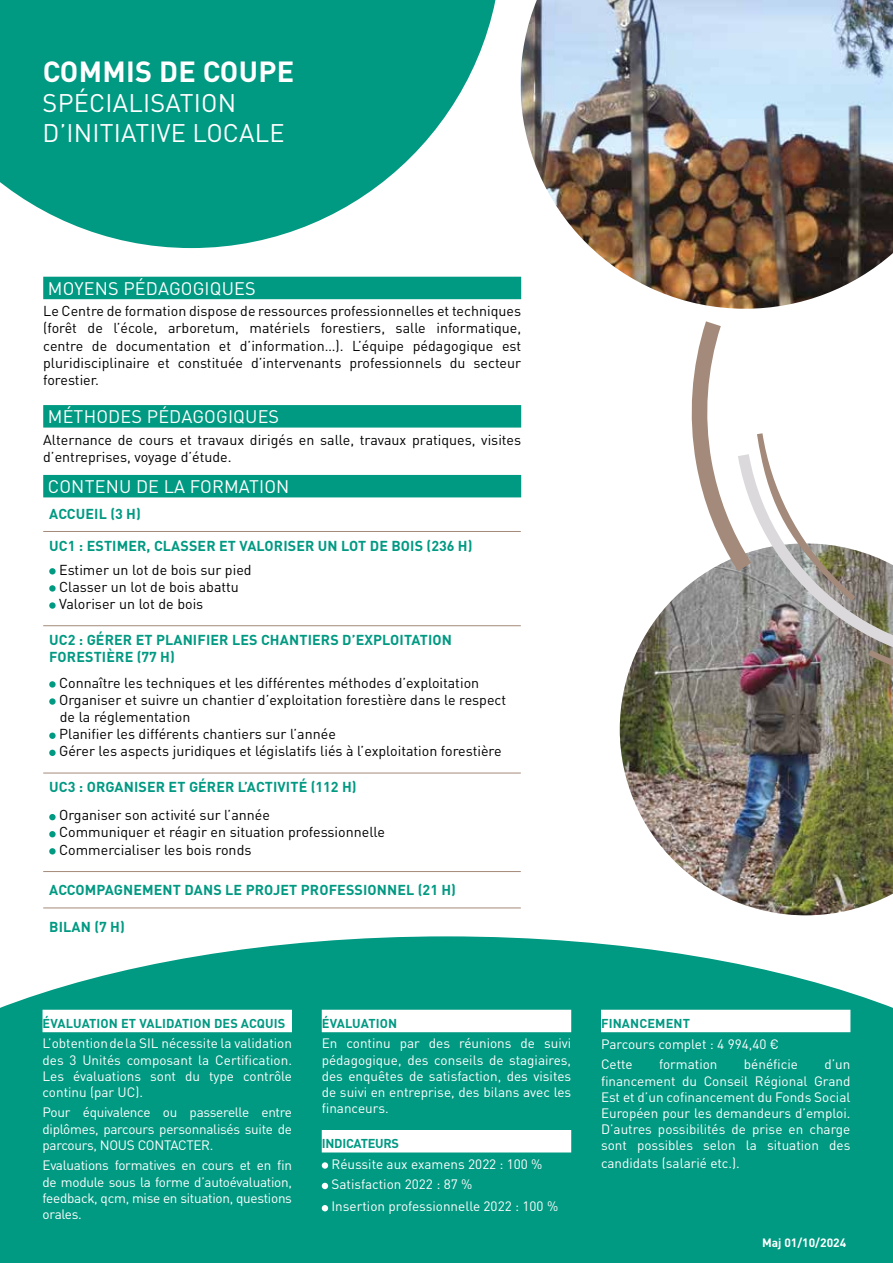
<style>
.page{position:relative;width:893px;height:1263px;background:#fff}
.page>*{position:absolute;margin:0;border:0;box-sizing:border-box;transform-origin:0 0}
.t1{font:700 28.8px "DIN Pro";letter-spacing:.01em;color:#fff}
.t2{font:25.2px/30.3px "DIN Pro";letter-spacing:.01em;color:#fff}
.t3{font:18px "DIN Pro";letter-spacing:.01em;color:#fff}
.t4{font:14.25px/17.1px "DIN Pro";color:#000}
.t5{font:700 14.25px/17.1px "DIN Pro";letter-spacing:.01em;color:#009982}
.t6{font:13.5px/16.2px "DIN Pro";color:#fff;text-align:justify}
.t7{font:700 12.75px "DIN Pro";letter-spacing:.01em;color:#009982}
.t8{font:700 12.75px "DIN Pro";letter-spacing:-.02em;color:#009982}
.t9{font:700 12px "DIN Pro";color:#fff}
</style>
<div class="page">
<img style="left:620px;top:585px;width:273px;height:330px">
<svg style="left:688px;top:321px;width:205px;height:369px"></svg>
<svg style="left:0;top:0;width:496px;height:248px;fill:#009982"></svg>
<svg style="left:0;top:936px;width:893px;height:327px;background:#13a08b"></svg>
<img style="left:520px;top:0;width:373px;height:309px">
<div style="left:43px;top:1010px;width:249px;height:22px;background:#fff"></div>
<div style="left:322px;top:1010px;width:249px;height:22px;background:#fff"></div>
<div style="left:322px;top:1130px;width:249px;height:22px;background:#fff"></div>
<div style="left:322px;top:1162px;width:6px;height:7px;background:#fff;border-radius:50%"></div>
<svg style="left:322px;top:1183px;width:6px;height:6px"></svg>
<svg style="left:322px;top:1205px;width:6px;height:6px"></svg>
<div style="left:601px;top:1010px;width:249px;height:22px;background:#fff"></div>
<div style="left:43px;top:475px;width:478px;height:22px;background:#009982"></div>
<hr style="left:43px;top:531px;width:478px;height:1px;background:#a48a7a">
<hr style="left:43px;top:625px;width:478px;height:1px;background:#a48a7a">
<hr style="left:43px;top:773px;width:478px;height:1px;background:#a48a7a">
<hr style="left:43px;top:871px;width:478px;height:1px;background:#a48a7a">
<hr style="left:43px;top:908px;width:478px;height:1px;background:#a48a7a">
<div style="left:49px;top:568px;width:7px;height:6px;background:#009982;border-radius:50%"></div>
<svg style="left:49px;top:585px;width:7px;height:7px"></svg>
<svg style="left:49px;top:602px;width:7px;height:7px"></svg>
<svg style="left:49px;top:681px;width:7px;height:7px"></svg>
<svg style="left:49px;top:698px;width:7px;height:7px"></svg>
<div style="left:49px;top:732px;width:7px;height:7px;background:#009982;border-radius:50%"></div>
<div style="left:49px;top:750px;width:7px;height:6px;background:#009982;border-radius:50%"></div>
<div style="left:49px;top:814px;width:7px;height:6px;background:#009982;border-radius:50%"></div>
<div style="left:49px;top:831px;width:7px;height:6px;background:#009982;border-radius:50%"></div>
<div style="left:49px;top:848px;width:7px;height:6px;background:#009982;border-radius:50%"></div>
<div style="left:43px;top:277px;width:478px;height:22px;background:#009982"></div>
<div style="left:43px;top:405px;width:478px;height:23px;background:#009982"></div>
<h1 class="t1" style="left:43px;top:52px;width:253px">COMMIS DE COUPE</h1>
<h2 class="t2" style="left:43px;top:86px;width:243px">SPÉCIALISATION<br>D’INITIATIVE LOCALE</h2>
<h3 class="t3" style="left:48px;top:276px;width:209px">MOYENS PÉDAGOGIQUES</h3>
<p class="t4" style="left:43px;top:302px;width:479px;text-align:justify">Le Centre de formation dispose de ressources professionnelles et techniques (forêt de l’école, arboretum, matériels forestiers, salle informatique, centre de documentation et d’information…). L’équipe pédagogique est pluridisciplinaire et constituée d’intervenants professionnels du secteur forestier.</p>
<h3 class="t3" style="left:48px;top:405px;width:233px">MÉTHODES PÉDAGOGIQUES</h3>
<p class="t4" style="left:43px;top:430px;width:479px">Alternance de cours et travaux dirigés en salle, travaux pratiques, visites d’entreprises, voyage d’étude.</p>
<h3 class="t3" style="left:48px;top:474px;width:243px">CONTENU DE LA FORMATION</h3>
<p class="t5" style="left:49px;top:504px;width:93px">ACCUEIL (3 H)</p>
<p class="t5" style="left:49px;top:537px;width:425px">UC1 : ESTIMER, CLASSER ET VALORISER UN LOT DE BOIS (236 H)</p>
<p class="t4" style="left:59px;top:560px;width:194px">Estimer un lot de bois sur pied<br>Classer un lot de bois abattu<br>Valoriser un lot de bois</p>
<p class="t5" style="left:49px;top:631px;width:404px">UC2 : GÉRER ET PLANIFIER LES CHANTIERS D’EXPLOITATION<br>FORESTIÈRE (77 H)</p>
<p class="t4" style="left:59px;top:673px;width:449px">Connaître les techniques et les différentes méthodes d’exploitation Organiser et suivre un chantier d’exploitation forestière dans le respect de la réglementation<br>Planifier les différents chantiers sur l’année<br>Gérer les aspects juridiques et législatifs liés à l’exploitation forestière</p>
<p class="t5" style="left:49px;top:778px;width:309px">UC3 : ORGANISER ET GÉRER L’ACTIVITÉ (112 H)</p>
<p class="t4" style="left:59px;top:806px;width:327px">Organiser son activité sur l’année<br>Communiquer et réagir en situation professionnelle<br>Commercialiser les bois ronds</p>
<p class="t5" style="left:49px;top:881px;width:408px">ACCOMPAGNEMENT DANS LE PROJET PROFESSIONNEL (21 H)</p>
<p class="t5" style="left:49px;top:917px;width:77px">BILAN (7 H)</p>
<p class="t7" style="left:43px;top:1015px;width:244px">ÉVALUATION ET VALIDATION DES ACQUIS</p>
<p class="t6" style="left:43px;top:1035px;width:251px">L’obtention de la SIL nécessite la validation des 3 Unités composant la Certification.<br>Les évaluations sont du type contrôle continu (par UC).</p>
<p class="t6" style="left:43px;top:1104px;width:251px">Pour équivalence ou passerelle entre diplômes, parcours personnalisés suite de parcours, NOUS CONTACTER.</p>
<p class="t6" style="left:43px;top:1157px;width:251px">Evaluations formatives en cours et en fin de module sous la forme d’autoévaluation, feedback, qcm, mise en situation, questions orales.</p>
<p class="t7" style="left:322px;top:1015px;width:77px">ÉVALUATION</p>
<p class="t6" style="left:322px;top:1035px;width:251px">En continu par des réunions de suivi pédagogique, des conseils de stagiaires, des enquêtes de satisfaction, des visites de suivi en entreprise, des bilans avec les financeurs.</p>
<p class="t8" style="left:322px;top:1135px;width:79px">INDICATEURS</p>
<p class="t6" style="left:331px;top:1153px;width:212px;line-height:20.4px">Réussite aux examens 2022 : 100 %<br>Satisfaction 2022 : 87 %</p>
<p class="t6" style="left:331px;top:1198px;width:228px">Insertion professionnelle 2022 : 100 %</p>
<p class="t7" style="left:601px;top:1015px;width:90px">FINANCEMENT</p>
<p class="t6" style="left:601px;top:1033px;width:180px;line-height:20.7px">Parcours complet : 4 994,40 €<br>Cette</p>
<p class="t6" style="left:659px;top:1056px;width:60px">formation</p>
<p class="t6" style="left:744px;top:1056px;width:56px">bénéficie</p>
<p class="t6" style="left:601px;top:1056px;width:251px;text-indent:223px">d’un financement du Conseil Régional Grand Est et d’un cofinancement du Fonds Social Européen pour les demandeurs d’emploi.<br>D’autres possibilités de prise en charge sont possibles selon la situation des candidats (salarié etc.).</p>
<p class="t9" style="left:762px;top:1234px;width:86px">Maj 01/10/2024</p>
</div>
